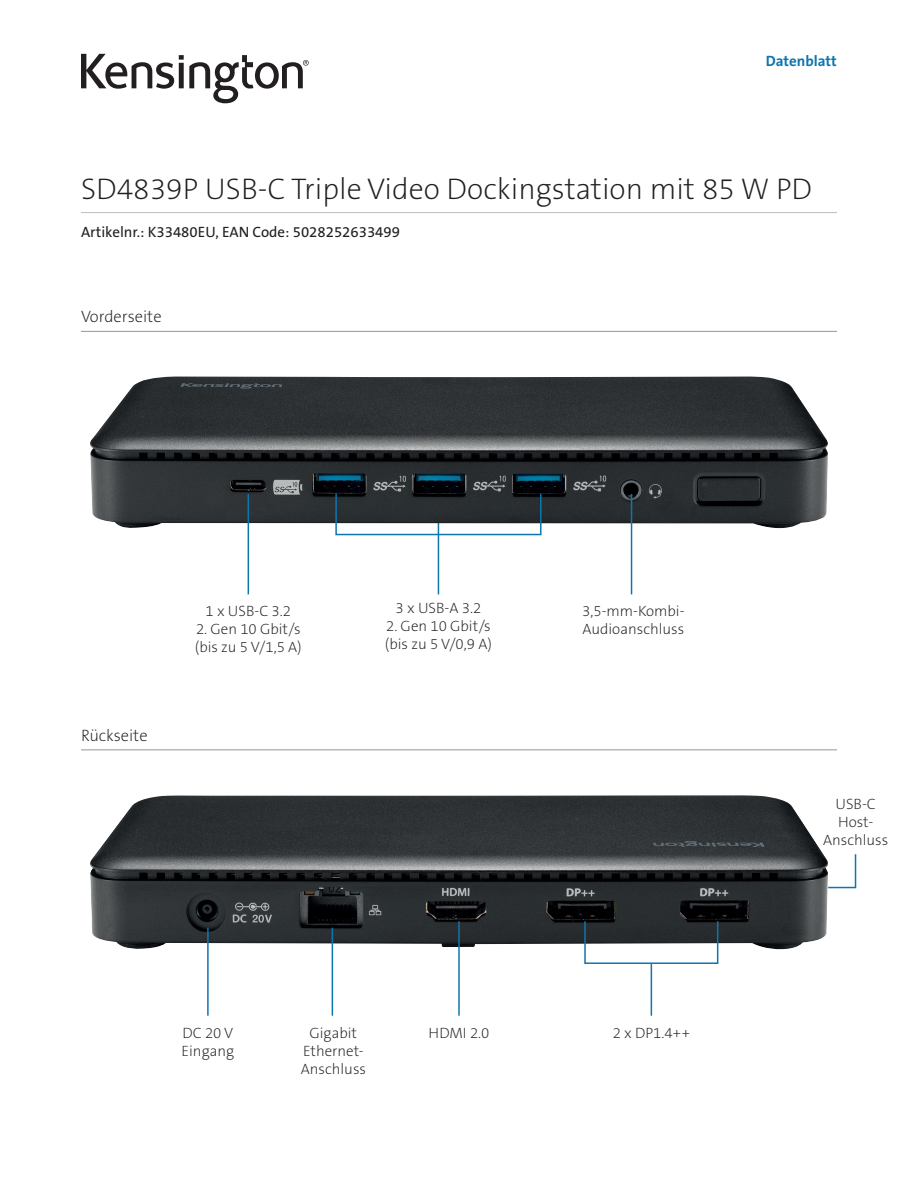
<style>
.page{position:relative;width:918px;height:1188px;background:#fff}
.page>*{position:absolute;margin:0;border:0;box-sizing:border-box;transform-origin:0 0}
.Product_Name{font:30px "The Sans KENSINGTON2 XL";color:#231f20}
.Tech_Specs_Header{font:16.5px "The Sans KENSINGTON2 XL";color:#231f20}
.Image_Body{font:15px/18px "The Sans KENSINGTON2 XL";color:#231f20}
.Part_No__UPC{font:15px "The Sans KENSINGTON5 Rg";color:#231f20}
.Filetype_Header_Blue{font:15px "The Sans KENSINGTON7 Bd";color:#0e76ae}
</style>
<div class="page">
<svg style="left:81px;top:54px;width:228px;height:49px"></svg>
<hr style="left:81px;top:212px;width:756px;height:1px;background:#bcbdc0">
<hr style="left:81px;top:749px;width:756px;height:1px;background:#939598">
<hr style="left:651px;top:963px;width:1px;height:53px;background:#0e76ae">
<svg style="left:828px;top:854px;width:29px;height:35px"></svg>
<img style="left:90px;top:795px;width:738px;height:154px">
<div style="left:584px;top:920px;width:134px;height:44px;border:2px solid #0e76ae"></div>
<hr style="left:207px;top:928px;width:2px;height:88px;background:#0e76ae">
<hr style="left:332px;top:928px;width:1px;height:88px;background:#0e76ae">
<hr style="left:458px;top:921px;width:2px;height:95px;background:#0e76ae">
<hr style="left:81px;top:331px;width:756px;height:1px;background:#939598">
<hr style="left:438px;top:494px;width:1px;height:100px;background:#0e76ae">
<img style="left:90px;top:377px;width:738px;height:152px">
<div style="left:335px;top:493px;width:207px;height:42px;border:2px solid #0e76ae"></div>
<hr style="left:248px;top:494px;width:1px;height:100px;background:#0e76ae">
<hr style="left:631px;top:494px;width:1px;height:100px;background:#0e76ae">
<p class="Filetype_Header_Blue" style="left:766px;top:53px;width:72px">Datenblatt</p>
<h1 class="Product_Name" style="left:81px;top:172px;width:733px">SD4839P USB-C Triple Video Dockingstation mit 85 W PD</h1>
<h2 class="Part_No__UPC" style="left:81px;top:224px;width:321px">Artikelnr.: K33480EU, EAN Code: 5028252633499</h2>
<h3 class="Tech_Specs_Header" style="left:81px;top:308px;width:82px">Vorderseite</h3>
<h3 class="Tech_Specs_Header" style="left:81px;top:726px;width:68px">Rückseite</h3>
<p class="Image_Body" style="left:206px;top:602px;width:87px">1 x USB-C 3.2</p>
<p class="Image_Body" style="left:195px;top:620px;width:108px">2. Gen 10 Gbit/s (bis zu 5 V/1,5 A)</p>
<p class="Image_Body" style="left:396px;top:600px;width:87px">3 x USB-A 3.2</p>
<p class="Image_Body" style="left:385px;top:618px;width:108px">2. Gen 10 Gbit/s (bis zu 5 V/0,9 A)</p>
<p class="Image_Body" style="left:582px;top:602px;width:104px">3,5-mm-Kombi-<br>Audioanschluss</p>
<p class="Image_Body" style="left:182px;top:1024px;width:54px">DC 20 V<br>Eingang</p>
<p class="Image_Body" style="left:301px;top:1024px;width:67px;text-align:center">Gigabit<br>Ethernet-<br>Anschluss</p>
<p class="Image_Body" style="left:428px;top:1024px;width:63px">HDMI 2.0</p>
<p class="Image_Body" style="left:613px;top:1024px;width:79px">2 x DP1.4++</p>
<p class="Image_Body" style="left:823px;top:796px;width:67px;text-align:center">USB-C<br>Host-<br>Anschluss</p>
</div>
